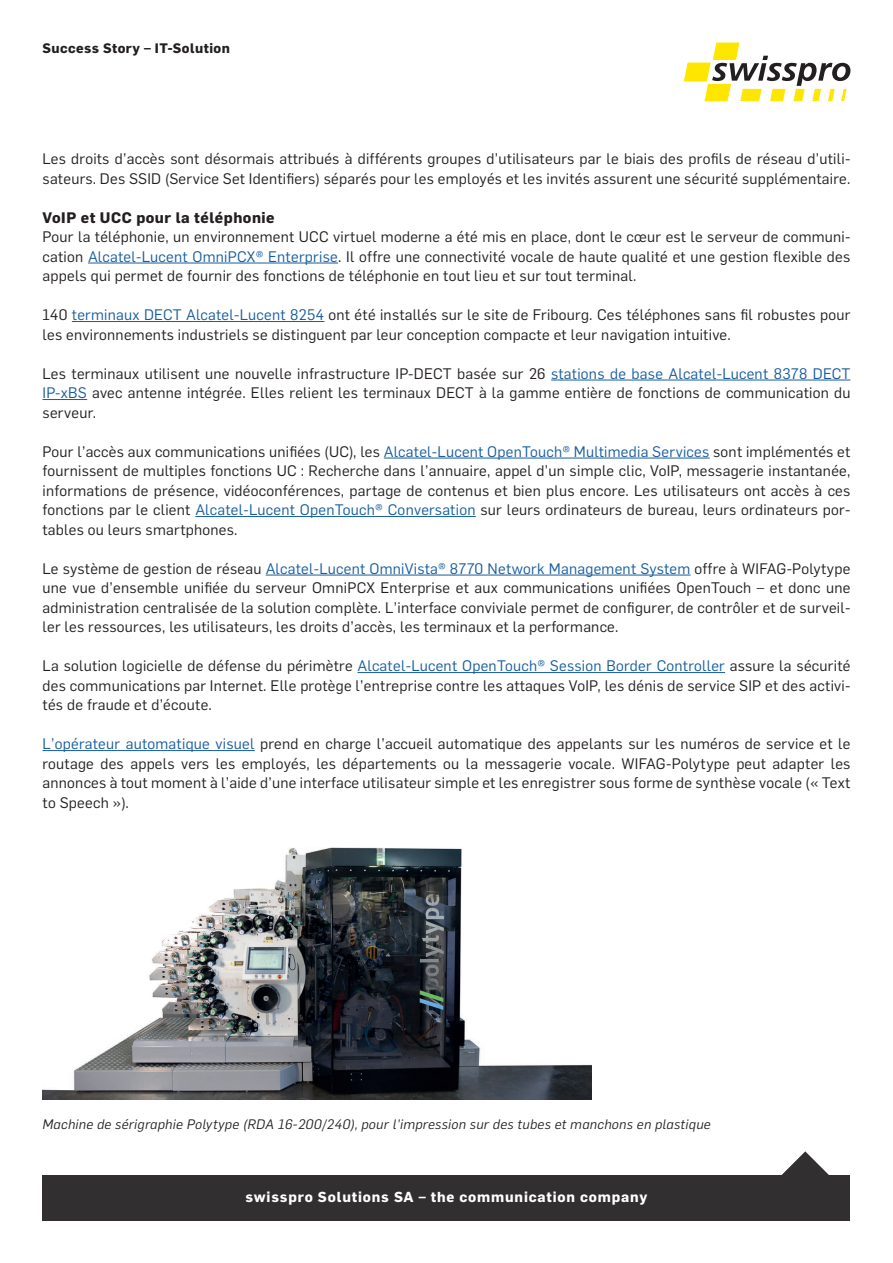
<style>
.page{position:relative;width:893px;height:1263px;background:#fff}
.page>*{position:absolute;margin:0;border:0;box-sizing:border-box;transform-origin:0 0}
.t1{font:15px/19.5px "Flama";letter-spacing:.02em;color:#231f20;text-align:justify}
.t2{font:700 15px "Flama";letter-spacing:.035em;color:#231f20}
.t3{font:700 14.25px "Flama";letter-spacing:.06em;color:#fff}
.t4{font:italic 13.5px "Flama";letter-spacing:.025em;color:#231f20}
.t5{font:700 13.5px "Flama";letter-spacing:.035em;color:#231f20}
.s1{color:#175d9e}
</style>
<div class="page">
<svg style="left:684px;top:43px;width:166px;height:58px"></svg>
<svg style="left:781px;top:1151px;width:48px;height:24px"></svg>
<div style="left:43px;top:1175px;width:807px;height:45px;background:#312f30"></div>
<img style="left:43px;top:847px;width:549px;height:252px">
<hr style="left:88px;top:263px;width:250px;height:1px;background:#175d9e">
<hr style="left:72px;top:321px;width:252px;height:1px;background:#175d9e">
<hr style="left:551px;top:380px;width:299px;height:1px;background:#175d9e">
<hr style="left:43px;top:399px;width:44px;height:1px;background:#175d9e">
<hr style="left:384px;top:458px;width:326px;height:1px;background:#175d9e">
<hr style="left:195px;top:516px;width:281px;height:1px;background:#175d9e">
<hr style="left:266px;top:575px;width:425px;height:1px;background:#175d9e">
<hr style="left:358px;top:672px;width:367px;height:1px;background:#175d9e">
<hr style="left:43px;top:750px;width:212px;height:1px;background:#175d9e">
<p class="t5" style="left:43px;top:38px;width:189px">Success Story – IT-Solution</p>
<p class="t1" style="left:43px;top:148px;width:809px">Les droits d’accès sont désormais attribués à différents groupes d’utilisateurs par le biais des profils de réseau d’utili&shy;sateurs. Des SSID (Service Set Identifiers) séparés pour les employés et les invités assurent une sécurité supplémentaire.</p>
<p class="t2" style="left:43px;top:206px;width:234px">VoIP et UCC pour la téléphonie</p>
<p class="t1" style="left:43px;top:226px;width:809px">Pour la téléphonie, un environnement UCC virtuel moderne a été mis en place, dont le cœur est le serveur de communi&shy;cation <span class="s1">Alcatel-Lucent OmniPCX® Enterprise</span>. Il offre une connectivité vocale de haute qualité et une gestion flexible des appels qui permet de fournir des fonctions de téléphonie en tout lieu et sur tout terminal.</p>
<p class="t1" style="left:43px;top:304px;width:809px">140 <span class="s1">terminaux DECT Alcatel-Lucent 8254</span> ont été installés sur le site de Fribourg. Ces téléphones sans fil robustes pour les environnements industriels se distinguent par leur conception compacte et leur navigation intuitive.</p>
<p class="t1" style="left:43px;top:363px;width:809px">Les terminaux utilisent une nouvelle infrastructure IP-DECT basée sur 26 <span class="s1">stations de base Alcatel-Lucent 8378 DECT IP-xBS</span> avec antenne intégrée. Elles relient les terminaux DECT à la gamme entière de fonctions de communication du serveur.</p>
<p class="t1" style="left:43px;top:441px;width:809px">Pour l’accès aux communications unifiées (UC), les <span class="s1">Alcatel-Lucent OpenTouch® Multimedia Services</span> sont implémentés et fournissent de multiples fonctions UC : Recherche dans l’annuaire, appel d’un simple clic, VoIP, messagerie instantanée, informations de présence, vidéoconférences, partage de contenus et bien plus encore. Les utilisateurs ont accès à ces fonctions par le client <span class="s1">Alcatel-Lucent OpenTouch® Conversation</span> sur leurs ordinateurs de bureau, leurs ordinateurs por&shy;tables ou leurs smartphones.</p>
<p class="t1" style="left:43px;top:558px;width:809px">Le système de gestion de réseau <span class="s1">Alcatel-Lucent OmniVista® 8770 Network Management System</span> offre à WIFAG-Polytype une vue d’ensemble unifiée du serveur OmniPCX Enterprise et aux communications unifiées OpenTouch – et donc une administration centralisée de la solution complète. L’interface conviviale permet de configurer, de contrôler et de surveil&shy;ler les ressources, les utilisateurs, les droits d’accès, les terminaux et la performance.</p>
<p class="t1" style="left:43px;top:655px;width:809px">La solution logicielle de défense du périmètre <span class="s1">Alcatel-Lucent OpenTouch® Session Border Controller</span> assure la sécurité des communications par Internet. Elle protège l’entreprise contre les attaques VoIP, les dénis de service SIP et des activi&shy;tés de fraude et d’écoute.</p>
<p class="t1" style="left:43px;top:733px;width:809px"><span class="s1">L’opérateur automatique visuel</span> prend en charge l’accueil automatique des appelants sur les numéros de service et le routage des appels vers les employés, les départements ou la messagerie vocale. WIFAG-Polytype peut adapter les annonces à tout moment à l’aide d’une interface utilisateur simple et les enregistrer sous forme de synthèse vocale (« Text to Speech »).</p>
<p class="t4" style="left:43px;top:1114px;width:670px">Machine de sérigraphie Polytype (RDA 16-200/240), pour l'impression sur des tubes et manchons en plastique</p>
<p class="t3" style="left:245px;top:1186px;width:404px">swisspro Solutions SA – the communication company</p>
</div>
